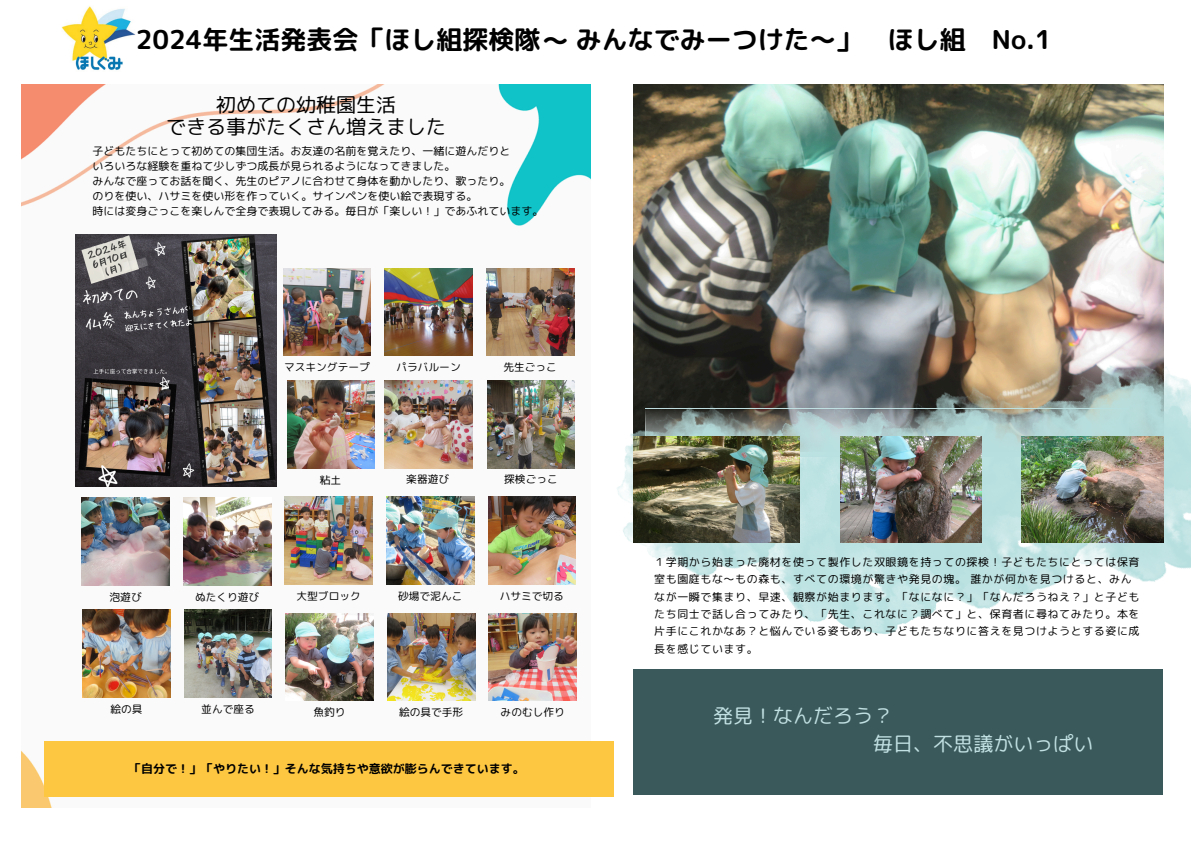
<style>
.page{position:relative;width:1191px;height:843px;background:#fff}
.page>*{position:absolute;margin:0;border:0;box-sizing:border-box;transform-origin:0 0}
.t1{font:26px "rounded mplus 1 p bold";color:#000}
.t2{font:20px/21.8px "rounded mplus 1 p regular";color:#000;text-align:center}
.t3{font:20px/27.8px "rounded mplus 1 p regular";color:#c0e0e1}
.t4{font:12px "rounded mplus 1 p bold";color:#000}
.t5{font:11px/17.2px "rounded mplus 1 p regular";letter-spacing:.05em;color:#000}
.t6{font:11px/15px "rounded mplus 1 p regular";color:#000}
.t7{font:10.7px "rounded mplus 1 p regular";color:#000}
</style>
<div class="page">
<img style="left:61px;top:6px;width:74px;height:64px">
<img style="left:21px;top:84px;width:569px;height:722px">
<img style="left:283px;top:268px;width:88px;height:88px">
<img style="left:384px;top:268px;width:88px;height:88px">
<img style="left:486px;top:268px;width:88px;height:88px">
<img style="left:384px;top:380px;width:88px;height:88px">
<img style="left:287px;top:380px;width:88px;height:88px">
<img style="left:487px;top:380px;width:88px;height:88px">
<img style="left:285px;top:496px;width:87px;height:88px">
<img style="left:386px;top:496px;width:88px;height:88px">
<img style="left:488px;top:496px;width:87px;height:88px">
<div style="left:44px;top:741px;width:570px;height:55px;background:#fec741"></div>
<img style="left:286px;top:613px;width:87px;height:87px">
<img style="left:387px;top:613px;width:88px;height:87px">
<img style="left:489px;top:613px;width:87px;height:87px">
<img style="left:82px;top:497px;width:87px;height:88px">
<img style="left:183px;top:497px;width:88px;height:88px">
<img style="left:83px;top:609px;width:87px;height:88px">
<img style="left:184px;top:609px;width:88px;height:88px">
<img style="left:76px;top:235px;width:201px;height:251px">
<img style="left:633px;top:84px;width:530px;height:284px">
<div style="left:633px;top:669px;width:530px;height:126px;background:#39595b"></div>
<img style="left:816px;top:331px;width:165px;height:76px">
<img style="left:981px;top:304px;width:209px;height:302px">
<img style="left:797px;top:407px;width:197px;height:227px">
<img style="left:586px;top:368px;width:254px;height:242px">
<img style="left:633px;top:436px;width:166px;height:106px">
<img style="left:840px;top:436px;width:141px;height:106px">
<img style="left:1021px;top:436px;width:142px;height:106px">
<p class="t1" style="left:136px;top:21px;width:406px">2024年生活発表会「ほし組探検隊</p>
<h1 class="t1" style="left:542px;top:22px;width:27px">〜</h1>
<p class="t1" style="left:575px;top:21px;width:477px">みんなでみーつけた〜」 ほし組 No.1</p>
<p class="t2" style="left:166px;top:94px;width:281px">初めての幼稚園生活<br>できる事がたくさん増えました</p>
<p class="t6" style="left:93px;top:143px;width:452px">子どもたちにとって初めての集団生活。お友達の名前を覚えたり、一緒に遊んだりと<br>いろいろな経験を重ねて少しずつ成長が見られるようになってきました。<br>みんなで座ってお話を聞く、先生のピアノに合わせて身体を動かしたり、歌ったり。<br>のりを使い、ハサミを使い形を作っていく。サインペンを使い絵で表現する。<br>時には変身ごっこを楽しんで全身で表現してみる。毎日が「楽しい！」であふれています。</p>
<p class="t7" style="left:284px;top:360px;width:87px">マスキングテープ</p>
<p class="t7" style="left:396px;top:360px;width:66px">パラバルーン</p>
<p class="t7" style="left:503px;top:360px;width:55px">先生ごっこ</p>
<p class="t7" style="left:320px;top:472px;width:23px">粘土</p>
<p class="t7" style="left:406px;top:471px;width:44px">楽器遊び</p>
<p class="t7" style="left:504px;top:472px;width:55px">探検ごっこ</p>
<p class="t7" style="left:110px;top:589px;width:34px">泡遊び</p>
<p class="t7" style="left:195px;top:589px;width:66px">ぬたくり遊び</p>
<p class="t7" style="left:296px;top:588px;width:66px">大型ブロック</p>
<p class="t7" style="left:398px;top:588px;width:66px">砂場で泥んこ</p>
<p class="t7" style="left:499px;top:588px;width:66px">ハサミで切る</p>
<p class="t7" style="left:110px;top:701px;width:34px">絵の具</p>
<p class="t7" style="left:201px;top:701px;width:55px">並んで座る</p>
<p class="t7" style="left:313px;top:704px;width:34px">魚釣り</p>
<p class="t7" style="left:399px;top:704px;width:66px">絵の具で手形</p>
<p class="t7" style="left:500px;top:704px;width:66px">みのむし作り</p>
<p class="t4" style="left:129px;top:760px;width:397px">「自分で！」「やりたい！」そんな気持ちや意欲が膨らんできています。</p>
<p class="t5" style="left:654px;top:553px;width:487px">１学期から始まった廃材を使って製作した双眼鏡を持っての探検！子どもたちにとっては保育室も園庭もな～もの森も、すべての環境が驚きや発見の塊。誰かが何かを見つけると、みんなが一瞬で集まり、早速、観察が始まります。「なになに？」「なんだろうねえ？」と子どもたち同士で話し合ってみたり、「先生、これなに？調べて」と、保育者に尋ねてみたり。本を片手にこれかなあ？と悩んでいる姿もあり、子どもたちなりに答えを見つけようとする姿に成長を感じています。</p>
<p class="t3" style="left:873px;top:701px;width:221px;text-indent:-160px">発見！なんだろう？<br>毎日、不思議がいっぱい</p>
</div>
